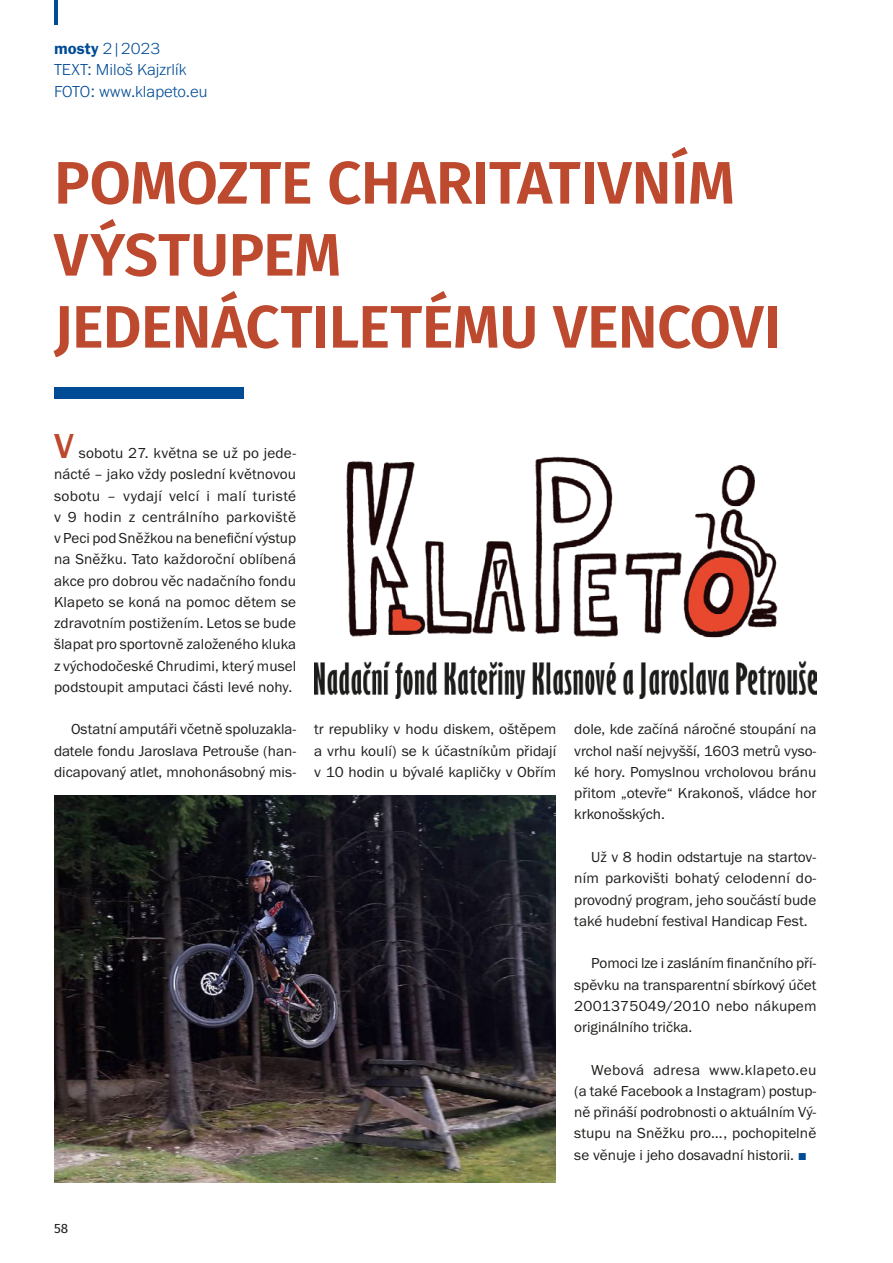
<style>
.page{position:relative;width:893px;height:1263px;background:#fff}
.page>*{position:absolute;margin:0;border:0;box-sizing:border-box;transform-origin:0 0}
.t1{font:600 60px/72px "Fira Sans";letter-spacing:-.01em;color:#bd492e}
.t2{font:500 36px "Franklin Gothic URW";color:#bd492e}
.t3{font:300 16.5px/21.3px "Franklin Gothic URW";color:#004b96}
.t4{font:15px/21.3px "Franklin Gothic URW Boo";color:#1d1d1b;text-align:justify}
.t5{font:13.5px "Fira Sans";color:#1d1d1b}
.s1{font-family:"Franklin Gothic URW Dem";font-weight:400}
.s2{font-family:"Arial";font-weight:700;color:#004b96}
</style>
<div class="page">
<div style="left:54px;top:387px;width:190px;height:12px;background:#004b95"></div>
<hr style="left:55px;top:0;width:3px;height:24px;background:#004b96">
<img style="left:54px;top:795px;width:502px;height:387px">
<img style="left:315px;top:456px;width:501px;height:243px">
<p class="t3" style="left:54px;top:38px;width:155px"><span class="s1">mosty</span> 2|2023<br>TEXT: Miloš Kajzrlík<br>FOTO: www.klapeto.eu</p>
<h1 class="t1" style="left:54px;top:143px;width:729px">POMOZTE CHARITATIVNÍM<br>VÝSTUPEM<br>JEDENÁCTILETÉMU VENCOVI</h1>
<h2 class="t2" style="left:54px;top:424px;width:21px">V</h2>
<p class="t4" style="left:54px;top:442px;width:244px;text-indent:25px">sobotu 27. května se už po jede&shy;nácté – jako vždy poslední květnovou sobotu – vydají velcí i malí turisté v 9 hodin z centrálního parkoviště v Peci pod Sněžkou na benefiční výstup na Sněžku. Tato každoroční oblíbená akce pro dobrou věc nadačního fondu Klapeto se koná na pomoc dětem se zdravotním postižením. Letos se bude šlapat pro sportovně založeného kluka z východočeské Chrudimi, který musel podstoupit amputaci části levé nohy.</p>
<p class="t4" style="left:54px;top:718px;width:244px;text-indent:17px">Ostatní amputáři včetně spoluzakla&shy;datele fondu Jaroslava Petrouše (han&shy;dicapovaný atlet, mnohonásobný mis-</p>
<p class="t4" style="left:314px;top:718px;width:244px">tr republiky v hodu diskem, oštěpem a vrhu koulí) se k účastníkům přidají v 10 hodin u bývalé kapličky v Obřím</p>
<p class="t4" style="left:574px;top:718px;width:244px">dole, kde začíná náročné stoupání na vrchol naší nejvyšší, 1603 metrů vyso&shy;ké hory. Pomyslnou vrcholovou bránu přitom „otevře“ Krakonoš, vládce hor krkonošských.</p>
<p class="t4" style="left:574px;top:846px;width:244px;text-indent:17px">Už v 8 hodin odstartuje na startov&shy;ním parkovišti bohatý celodenní do&shy;provodný program, jeho součástí bude také hudební festival Handicap Fest.</p>
<p class="t4" style="left:574px;top:952px;width:244px;text-indent:17px">Pomoci lze i zasláním finančního pří&shy;spěvku na transparentní sbírkový účet 2001375049/2010 nebo nákupem originálního trička.</p>
<p class="t4" style="left:574px;top:1059px;width:244px;text-indent:17px">Webová adresa www.klapeto.eu (a také Facebook a Instagram) postup&shy;ně přináší podrobnosti o aktuálním Vý&shy;stupu na Sněžku pro…, pochopitelně se věnuje i jeho dosavadní historii. <span class="s2">■</span></p>
<p class="t5" style="left:54px;top:1218px;width:16px">58</p>
</div>
